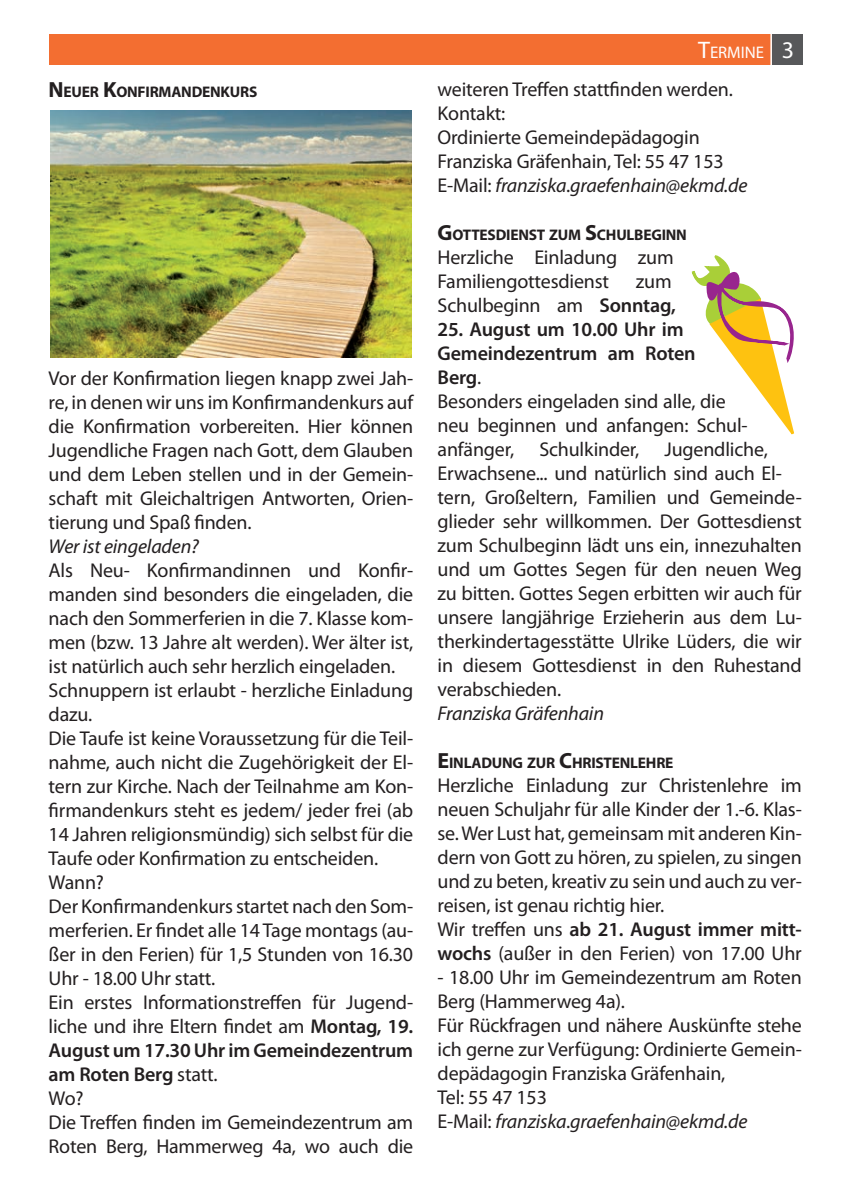
<style>
.page{position:relative;width:851px;height:1202px;background:#fff}
.page>*{position:absolute;margin:0;border:0;box-sizing:border-box;transform-origin:0 0}
.t1{font:20px/24px "Myriad Pro";letter-spacing:-.01em;color:#231f20}
.t2{font:italic 20px "Myriad Pro";letter-spacing:-.01em;color:#231f20}
.t3{font:16.8px "Myriad Pro";color:#fff}
.t4{font:700 15.4px "Myriad Pro";letter-spacing:-.015em;color:#231f20}
.s1{font-size:22px}
.s2{font-weight:600}
.s3{font-size:24px}
.s4{font-style:italic}
</style>
<div class="page">
<div style="left:49px;top:35px;width:723px;height:30px;background:#f36e31"></div>
<div style="left:771px;top:35px;width:31px;height:30px;background:#57585a"></div>
<hr style="left:770px;top:34px;width:1px;height:32px;background:#fff">
<svg style="left:691px;top:256px;width:103px;height:179px"></svg>
<img style="left:50px;top:111px;width:362px;height:247px">
<p class="t4" style="left:49px;top:82px;width:210px"><span class="s1">N</span>EUER <span class="s1">K</span>ONFIRMANDENKURS</p>
<p class="t1" style="left:49px;top:366px;width:366px;text-align:justify">Vor der Konfirmation liegen knapp zwei Jah&shy;re, in denen wir uns im Konfirmandenkurs auf die Konfirmation vorbereiten. Hier können Jugendliche Fragen nach Gott, dem Glauben und dem Leben stellen und in der Gemein&shy;schaft mit Gleichaltrigen Antworten, Orien&shy;tierung und Spaß finden.</p>
<p class="t2" style="left:49px;top:534px;width:152px">Wer ist eingeladen?</p>
<p class="t1" style="left:49px;top:558px;width:366px">Als Neu- Konfirmandinnen und Konfir&shy;manden sind besonders die eingeladen, die nach den Sommerferien in die 7. Klasse kom&shy;men (bzw. 13 Jahre alt werden). Wer älter ist, ist natürlich auch sehr herzlich eingeladen.<br>Schnuppern ist erlaubt - herzliche Einladung dazu.<br>Die Taufe ist keine Voraussetzung für die Teil&shy;nahme, auch nicht die Zugehörigkeit der El&shy;tern zur Kirche. Nach der Teilnahme am Kon&shy;firmandenkurs steht es jedem/ jeder frei (ab 14 Jahren religionsmündig) sich selbst für die Taufe oder Konfirmation zu entscheiden.<br>Wann?<br>Der Konfirmandenkurs startet nach den Som&shy;merferien. Er findet alle 14 Tage montags (au&shy;ßer in den Ferien) für 1,5 Stunden von 16.30<br>Uhr - 18.00 Uhr statt.<br>Ein erstes Informationstreffen für Jugend&shy;liche und ihre Eltern findet am <span class="s2">Montag, 19.<br>August um 17.30 Uhr im Gemeindezentrum am Roten Berg</span> statt.<br>Wo?<br>Die Treffen finden im Gemeindezentrum am Roten Berg, Hammerweg 4a, wo auch die</p>
<p class="t3" style="left:698px;top:42px;width:98px"><span class="s3">T</span>ERMINE <span class="s3">3</span></p>
<p class="t1" style="left:437px;top:77px;width:311px">weiteren Treffen stattfinden werden.<br>Kontakt:<br>Ordinierte Gemeindepädagogin<br>Franziska Gräfenhain, Tel: 55 47 153<br>E-Mail: <span class="s4">franziska</span>.<span class="s4">graefenhain@ekmd.de</span></p>
<p class="t4" style="left:437px;top:225px;width:239px"><span class="s1">G</span>OTTESDIENST ZUM <span class="s1">S</span>CHULBEGINN</p>
<p class="t1" style="left:437px;top:245px;width:237px">Herzliche Einladung zum<br>Familiengottesdienst</p>
<p class="t1" style="left:437px;top:269px;width:239px;text-align:right">zum<br>Schulbeginn am <span class="s2">Sonntag,</span></p>
<p class="t1" style="left:437px;top:317px;width:311px"><span class="s2">25. August um 10.00 Uhr im<br>Gemeindezentrum am Roten<br>Berg</span>.<br>Besonders eingeladen sind alle, die neu beginnen und anfangen: Schul&shy;anfänger,</p>
<p class="t1" style="left:437px;top:437px;width:366px;text-indent:227px">Jugendliche, Erwachsene... und natürlich sind auch El&shy;tern, Großeltern, Familien und Gemeinde&shy;glieder sehr willkommen. Der Gottesdienst zum Schulbeginn lädt uns ein, innezuhalten und um Gottes Segen für den neuen Weg zu bitten. Gottes Segen erbitten wir auch für unsere langjährige Erzieherin aus dem Lu&shy;therkindertagesstätte Ulrike Lüders, die wir in diesem Gottesdienst in den Ruhestand verabschieden.</p>
<p class="t2" style="left:437px;top:701px;width:168px">Franziska Gräfenhain</p>
<p class="t4" style="left:437px;top:753px;width:237px"><span class="s1">E</span>INLADUNG ZUR <span class="s1">C</span>HRISTENLEHRE</p>
<p class="t1" style="left:437px;top:773px;width:366px">Herzliche Einladung zur Christenlehre im neuen Schuljahr für alle Kinder der 1.-6. Klas&shy;se. Wer Lust hat, gemeinsam mit anderen Kin&shy;dern von Gott zu hören, zu spielen, zu singen und zu beten, kreativ zu sein und auch zu ver&shy;reisen, ist genau richtig hier.<br>Wir treffen uns <span class="s2">ab 21. August immer mitt&shy;wochs</span> (außer in den Ferien) von 17.00 Uhr</p>
<p class="t1" style="left:437px;top:965px;width:366px">- 18.00 Uhr im Gemeindezentrum am Roten Berg (Hammerweg 4a).<br>Für Rückfragen und nähere Auskünfte stehe ich gerne zur Verfügung: Ordinierte Gemein&shy;depädagogin Franziska Gräfenhain,<br>Tel: 55 47 153<br>E-Mail: <span class="s4">franziska</span>.<span class="s4">graefenhain@ekmd.de</span></p>
<p class="t1" style="left:539px;top:437px;width:101px">Schulkinder,</p>
</div>
